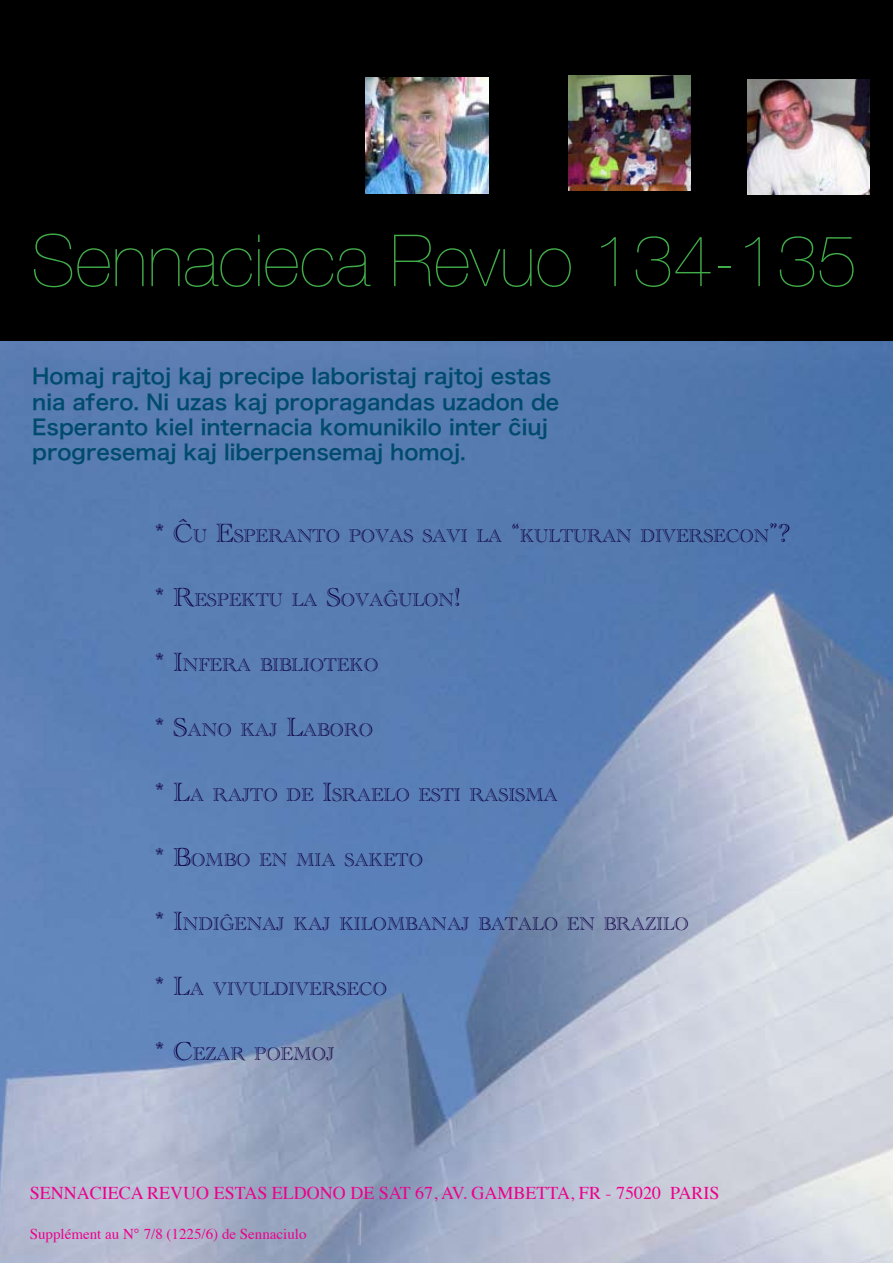
<style>
.page{position:relative;width:893px;height:1263px;background:#fff}
.page>*{position:absolute;margin:0;border:0;box-sizing:border-box;transform-origin:0 0}
.t1{font:200 72px "Helvetica Neue";color:#41ad49}
.t2{font:21px/25.2px "Hira Kaku Pro W6";color:#004b6d}
.t3{font:18.9px "Academy Engraved Let Plain";color:#0d0041}
.t4{font:18px "Times";color:#ec008c}
.t5{font:15px "Times";color:#ec008c}
.s1{font-size:27px}
</style>
<div class="page">
<div style="left:0;top:0;width:893px;height:346px;background:#000"></div>
<img style="left:366px;top:78px;width:122px;height:115px">
<img style="left:568px;top:75px;width:123px;height:116px">
<img style="left:747px;top:79px;width:122px;height:116px">
<img style="left:0;top:342px;width:893px;height:921px">
<h1 class="t1" style="left:32px;top:219px;width:827px">Sennacieca Revuo 134-135</h1>
<p class="t2" style="left:32px;top:363px;width:529px">Homaj rajtoj kaj precipe laboristaj rajtoj estas nia afero. Ni uzas kaj propragandas uzadon de Esperanto kiel internacia komunikilo inter ĉiuj progresemaj kaj liberpensemaj homoj.</p>
<p class="t3" style="left:155px;top:521px;width:637px"><span class="s1">* Ĉ</span>U <span class="s1">E</span>SPERANTO POVAS SAVI LA <span class="s1">“</span>KULTURAN DIVERSECON<span class="s1">”?</span></p>
<p class="t3" style="left:155px;top:586px;width:308px"><span class="s1">* R</span>ESPEKTU LA <span class="s1">S</span>OVAĜULON<span class="s1">!</span></p>
<p class="t3" style="left:155px;top:651px;width:225px"><span class="s1">* I</span>NFERA BIBLIOTEKO</p>
<p class="t3" style="left:155px;top:716px;width:220px"><span class="s1">* S</span>ANO KAJ <span class="s1">L</span>ABORO</p>
<p class="t3" style="left:155px;top:780px;width:405px"><span class="s1">* L</span>A RAJTO DE <span class="s1">I</span>SRAELO ESTI RASISMA</p>
<p class="t3" style="left:155px;top:845px;width:270px"><span class="s1">* B</span>OMBO EN MIA SAKETO</p>
<p class="t3" style="left:155px;top:910px;width:535px"><span class="s1">* I</span>NDIĜENAJ KAJ KILOMBANAJ BATALO EN BRAZILO</p>
<p class="t3" style="left:155px;top:975px;width:234px"><span class="s1">* L</span>A VIVULDIVERSECO</p>
<p class="t3" style="left:155px;top:1040px;width:181px"><span class="s1">* C</span>EZAR POEMOJ</p>
<p class="t4" style="left:30px;top:1176px;width:691px">SENNACIECA REVUO ESTAS ELDONO DE SAT 67, AV. GAMBETTA, FR - 75020 PARIS</p>
<p class="t5" style="left:30px;top:1220px;width:278px">Supplément au N° 7/8 (1225/6) de Sennaciulo</p>
</div>
